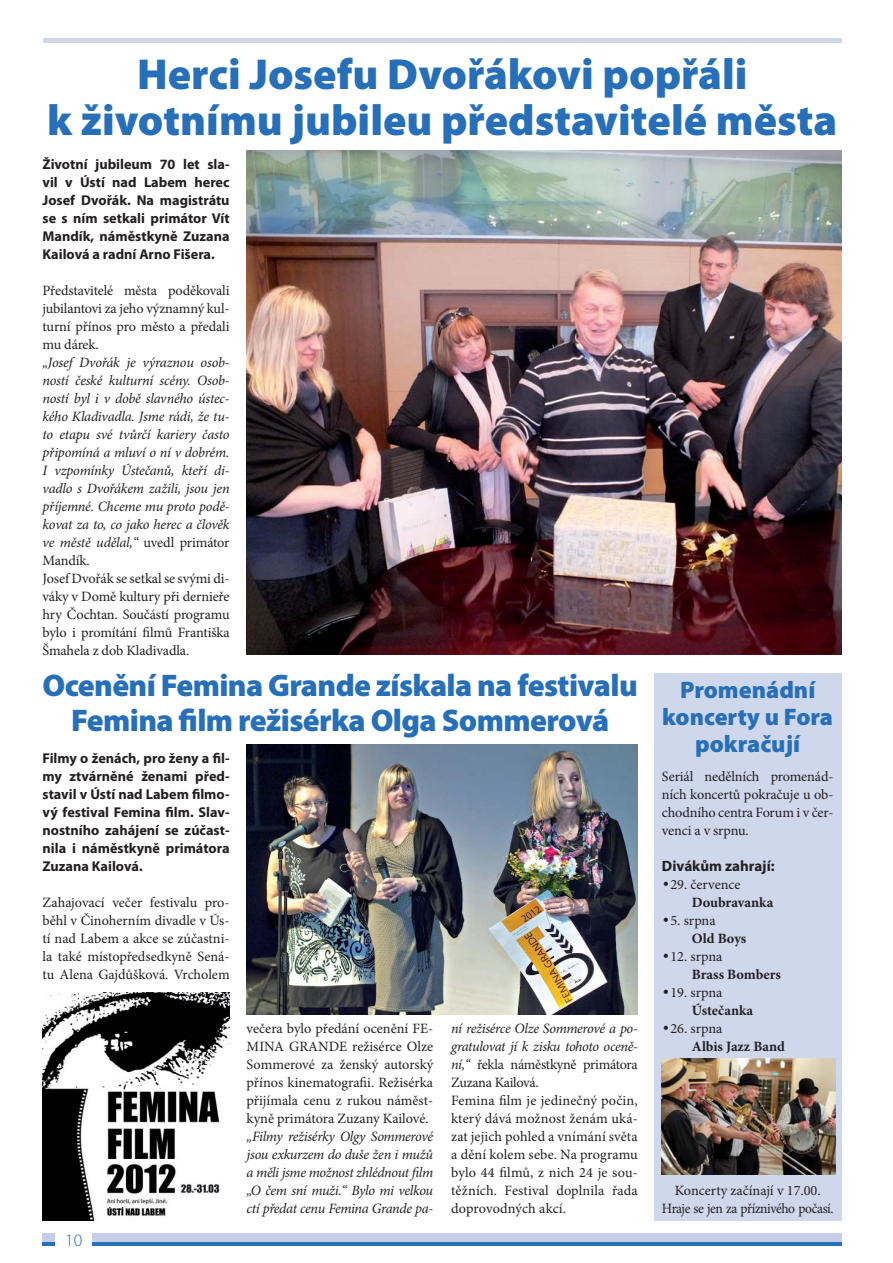
<style>
.page{position:relative;width:893px;height:1263px;background:#fff}
.page>*{position:absolute;margin:0;border:0;box-sizing:border-box;transform-origin:0 0}
.t1{font:900 43.5px/46.5px "Myriad Pro";color:#276fb8;text-align:center}
.t2{font:900 31.35px/34.7px "Myriad Pro";letter-spacing:-.02em;color:#276fb8;text-align:center}
.t3{font:900 24px/27px "Myriad Pro";color:#276fb8;text-align:center}
.t4{font:300 17.55px "Myriad Pro";color:#276fb8}
.t5{font:700 15px "Myriad Pro";color:#231f20}
.t6{font:14.25px/18px "Minion Pro";color:#231f20;text-align:justify}
.t7{font:italic 14.25px/18px "Minion Pro";letter-spacing:-.02em;color:#231f20}
.t8{font:700 14.25px/18px "Myriad Pro";color:#231f20;text-align:justify}
.t9{font:700 14.25px/18px "Minion Pro";color:#231f20}
.t10{font:14.25px/18px "Minion Pro";letter-spacing:-.025em;color:#231f20;text-align:center}
.s1{font-style:normal}
.s2{font-style:italic}
.s3{font-family:"Oranda AT"}
.s4{font-weight:700}
.s5{font-family:"Oranda AT";font-weight:400}
.s6{font-weight:400}
</style>
<div class="page">
<div style="left:92px;top:1237px;width:750px;height:9px;background:#276fb8"></div>
<div style="left:92px;top:1233px;width:750px;height:9px;background:#c4cee9"></div>
<div style="left:43px;top:1237px;width:12px;height:9px;background:#276fb8"></div>
<div style="left:43px;top:1233px;width:12px;height:9px;background:#c4cee9"></div>
<div style="left:43px;top:38px;width:799px;height:5px;background:#cfd7ed"></div>
<img style="left:247px;top:151px;width:595px;height:504px">
<img style="left:247px;top:745px;width:391px;height:270px">
<img style="left:43px;top:992px;width:187px;height:228px">
<div style="left:655px;top:673px;width:187px;height:547px;background:#cfd7ed"></div>
<img style="left:661px;top:1058px;width:174px;height:116px">
<h1 class="t1" style="left:47px;top:55px;width:791px">Herci Josefu Dvořákovi popřáli<br>k životnímu jubileu představitelé města</h1>
<p class="t8" style="left:43px;top:156px;width:189px">Životní jubileum 70 let sla&shy;vil v Ústí nad Labem herec Josef Dvořák. Na magistrátu se s ním setkali primátor Vít Mandík, náměstkyně Zuzana Kailová a radní Arno Fišera.</p>
<p class="t6" style="left:43px;top:282px;width:189px">Představitelé města poděkovali jubilantovi za jeho významný kul&shy;turní přínos pro město a předali mu dárek.</p>
<p class="t7" style="left:43px;top:354px;width:189px">„Josef Dvořák je výraznou osob&shy;ností české kulturní scény. Osob&shy;ností byl i v době slavného ústec&shy;kého Kladivadla. Jsme rádi, že tu&shy;to etapu své tvůrčí kariery často připomíná a mluví o ní v dobrém.<br>I vzpomínky Ústečanů, kteří di&shy;vadlo s Dvořákem zažili, jsou jen příjemné. Chceme mu proto podě&shy;kovat za to, co jako herec a člověk ve městě udělal,“ <span class="s1">uvedl primátor<br>Mandík.<br>Josef Dvořák se setkal se svými di&shy;váky v Domě kultury při dernieře hry Čochtan. Součástí programu bylo i promítání filmů Františka<br>Šmahela z dob Kladivadla.</span></p>
<h2 class="t2" style="left:43px;top:671px;width:597px">Ocenění Femina Grande získala na festivalu<br>Femina film režisérka Olga Sommerová</h2>
<p class="t8" style="left:43px;top:750px;width:189px">Filmy o ženách, pro ženy a fil&shy;my ztvárněné ženami před&shy;stavil v Ústí nad Labem filmo&shy;vý festival Femina film. Slav&shy;nostního zahájení se zúčast&shy;nila i náměstkyně primátora Zuzana Kailová.</p>
<p class="t6" style="left:43px;top:894px;width:189px">Zahajovací večer festivalu pro&shy;běhl v Činoherním divadle v Ús&shy;tí nad Labem a akce se zúčastni&shy;la také místopředsedkyně Sená&shy;tu Alena Gajdůšková. Vrcholem</p>
<p class="t4" style="left:65px;top:1234px;width:19px">10</p>
<p class="t6" style="left:247px;top:1020px;width:188px">večera bylo předání ocenění FE-MINA GRANDE režisérce Olze Sommerové za ženský autorský přínos kinematografii. Režisérka přijímala cenu z rukou náměst&shy;kyně primátora Zuzany Kailové.</p>
<p class="t7" style="left:247px;top:1128px;width:188px;text-align:justify">„Filmy režisérky Olgy Sommerové jsou exkurzem do duše žen i mužů a měli jsme možnost zhlédnout film „O čem sní muži.“ Bylo mi velkou ctí předat cenu Femina Grande pa-</p>
<p class="t6" style="left:451px;top:1020px;width:188px;text-align:left"><span class="s2">ní režisérce Olze Sommerové a po&shy;gratulovat jí k zisku tohoto oceně&shy;ní,“</span> řekla náměstkyně primátora<br>Zuzana Kailová.<br>Femina film je jedinečný počin, který dává možnost ženám uká&shy;zat jejich pohled a vnímání světa a dění kolem sebe. Na programu bylo 44 filmů, z nich 24 je sou&shy;těžních. Festival doplnila řada doprovodných akcí.</p>
<h3 class="t3" style="left:662px;top:679px;width:172px">Promenádní koncerty u Fora pokračují</h3>
<p class="t6" style="left:662px;top:768px;width:173px">Seriál nedělních promenád&shy;ních koncertů pokračuje u ob&shy;chodního centra Forum i v čer&shy;venci a v srpnu.</p>
<p class="t5" style="left:662px;top:860px;width:114px">Divákům zahrají:</p>
<p class="t6" style="left:692px;top:876px;width:83px;text-indent:-30px"><span class="s3">•</span>29. července<br><span class="s4">Doubravanka</span></p>
<p class="t6" style="left:692px;top:912px;width:56px;text-indent:-30px"><span class="s3">•</span>5. srpna<br><span class="s4">Old Boys</span></p>
<p class="t9" style="left:692px;top:948px;width:90px;text-indent:-30px"><span class="s5">•</span><span class="s6">12. srpna<br></span>Brass Bombers</p>
<p class="t9" style="left:692px;top:984px;width:63px;text-indent:-30px"><span class="s5">•</span><span class="s6">19. srpna<br></span>Ústečanka</p>
<p class="t9" style="left:692px;top:1020px;width:94px;text-indent:-30px"><span class="s5">•</span><span class="s6">26. srpna<br></span>Albis Jazz Band</p>
<p class="t10" style="left:662px;top:1182px;width:173px">Koncerty začínají v 17.00.<br>Hraje se jen za příznivého počasí.</p>
</div>
